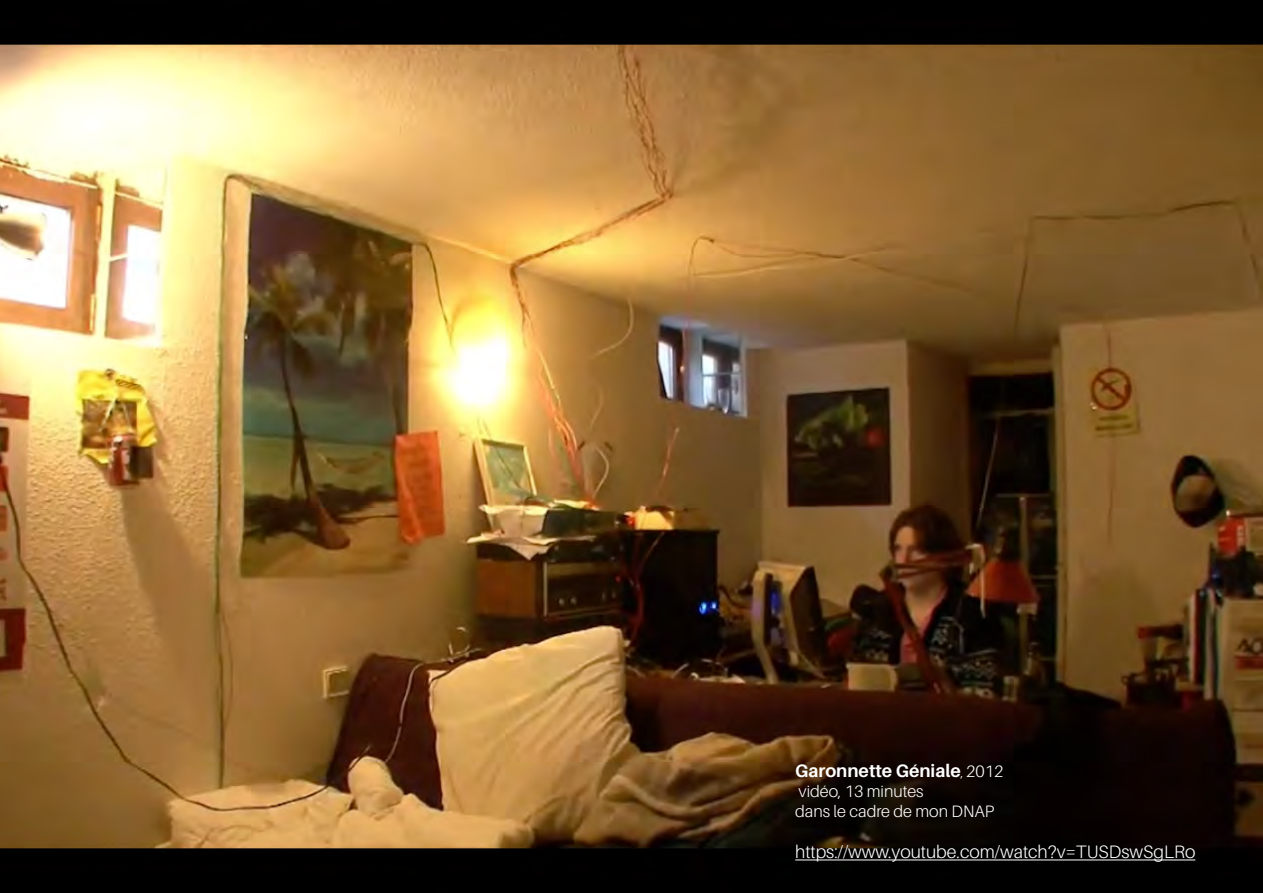
<style>
.page{position:relative;width:1263px;height:893px;background:#fff}
.page>*{position:absolute;margin:0;border:0;box-sizing:border-box;transform-origin:0 0}
.t1{font:300 18px "Aileron";color:#fff}
.t2{font:700 18px "Aileron";color:#fff}
.t3{font:300 16.5px/19.8px "Aileron";color:#fff}
.s1{font-weight:300;font-size:13.5px}
.s2{font-weight:300;font-size:16.5px}
</style>
<div class="page">
<img style="left:0;top:0;width:1263px;height:893px">
<hr style="left:795px;top:859px;width:400px;height:1px;background:#fff">
<p class="t2" style="left:795px;top:761px;width:210px">Garonnette Géniale<span class="s1">,</span> <span class="s2">2012</span></p>
<p class="t3" style="left:795px;top:781px;width:200px">vidéo, 13 minutes<br>dans le cadre de mon DNAP</p>
<p class="t1" style="left:795px;top:842px;width:402px">https://www.youtube.com/watch?v=TUSDswSgLRo</p>
</div>
